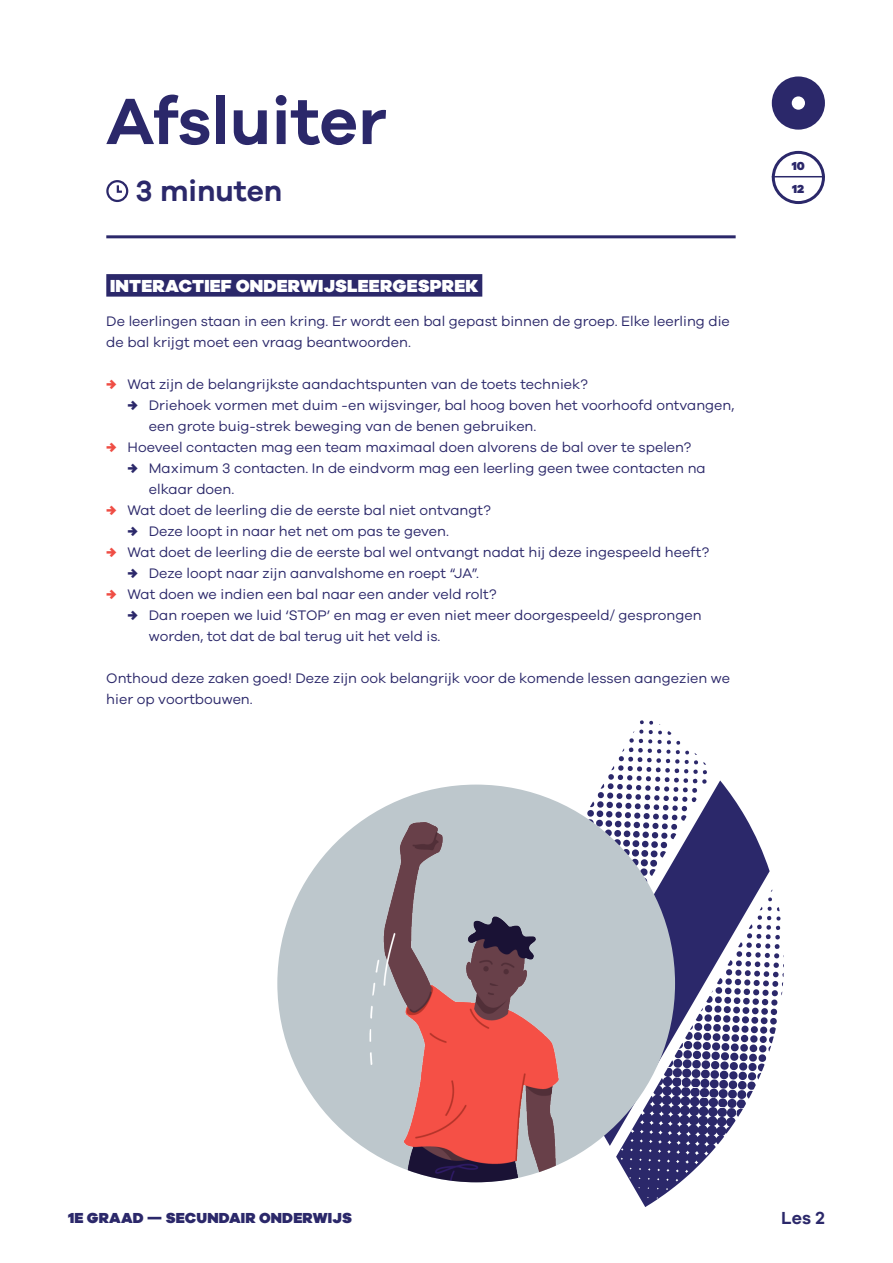
<style>
.page{position:relative;width:893px;height:1263px;background:#fff}
.page>*{position:absolute;margin:0;border:0;box-sizing:border-box;transform-origin:0 0}
.Titel{font:600 67.5px "Galano Grotesque";color:#2b286a}
.Beschrijving{font:600 30px "Galano Grotesque";color:#2b286a}
.Titel_Onderdeel_-_Bl{font:900 18px "Galano Grotesque";letter-spacing:.01em;color:#fff}
.t1{font:600 18px "Galano Grotesque";color:#2b286a}
.t2{font:900 15px "Galano Grotesque";letter-spacing:.01em;color:#2b286a}
.Broodtekst{font:14.25px/21px "Galano Grotesque";color:#2b286a}
.t3{font:900 12px/22.8px "Galano Grotesque";color:#2b286a}
.s1{font-weight:900;color:#ef4d44}
.s2{font-weight:900}
</style>
<div class="page">
<div style="left:772px;top:76px;width:53px;height:54px;background:#2b286a;border-radius:50%"></div>
<div style="left:792px;top:96px;width:13px;height:14px;background:#fff;border-radius:50%"></div>
<div style="left:772px;top:151px;width:53px;height:53px;border:3px solid #2b286a;border-radius:50%"></div>
<hr style="left:772px;top:176px;width:53px;height:1px;background:#2b286a">
<hr style="left:106px;top:235px;width:630px;height:3px;background:#2b286a">
<div style="left:106px;top:274px;width:376px;height:23px;background:#2b286a"></div>
<div style="left:106px;top:180px;width:22px;height:22px;border:2px solid #2b286a;border-radius:50%"></div>
<svg style="left:116px;top:183px;width:8px;height:10px"></svg>
<svg style="left:496px;top:720px;width:288px;height:487px"></svg>
<img style="left:277px;top:784px;width:398px;height:398px;border-radius:199px">
<p class="Titel" style="left:106px;top:80px;width:282px">Afsluiter</p>
<p class="Beschrijving" style="left:136px;top:173px;width:148px">3 minuten</p>
<p class="Titel_Onderdeel_-_Bl" style="left:110px;top:274px;width:370px">INTERACTIEF ONDERWIJSLEERGESPREK</p>
<p class="Broodtekst" style="left:106px;top:310px;width:625px">De leerlingen staan in een kring. Er wordt een bal gepast binnen de groep. Elke leerling die de bal krijgt moet een vraag beantwoorden.</p>
<p class="Broodtekst" style="left:106px;top:373px;width:483px"><span class="s1">→</span> Wat zijn de belangrijkste aandachtspunten van de toets techniek?</p>
<p class="Broodtekst" style="left:149px;top:394px;width:587px;text-indent:-21px"><span class="s2">→</span> Driehoek vormen met duim -en wijsvinger, bal hoog boven het voorhoofd ontvangen, een grote buig-strek beweging van de benen gebruiken.</p>
<p class="Broodtekst" style="left:106px;top:436px;width:586px"><span class="s1">→</span> Hoeveel contacten mag een team maximaal doen alvorens de bal over te spelen?</p>
<p class="Broodtekst" style="left:149px;top:457px;width:558px;text-indent:-21px"><span class="s2">→</span> Maximum 3 contacten. In de eindvorm mag een leerling geen twee contacten na elkaar doen.</p>
<p class="Broodtekst" style="left:106px;top:499px;width:386px"><span class="s1">→</span> Wat doet de leerling die de eerste bal niet ontvangt?</p>
<p class="Broodtekst" style="left:128px;top:520px;width:323px"><span class="s2">→</span> Deze loopt in naar het net om pas te geven.</p>
<p class="Broodtekst" style="left:106px;top:541px;width:604px"><span class="s1">→</span> Wat doet de leerling die de eerste bal wel ontvangt nadat hij deze ingespeeld heeft?</p>
<p class="Broodtekst" style="left:128px;top:562px;width:353px"><span class="s2">→</span> Deze loopt naar zijn aanvalshome en roept “JA”.</p>
<p class="Broodtekst" style="left:106px;top:583px;width:392px"><span class="s1">→</span> Wat doen we indien een bal naar een ander veld rolt?</p>
<p class="Broodtekst" style="left:149px;top:604px;width:554px;text-indent:-21px"><span class="s2">→</span> Dan roepen we luid ‘STOP’ en mag er even niet meer doorgespeeld/ gesprongen worden, tot dat de bal terug uit het veld is.</p>
<p class="Broodtekst" style="left:106px;top:667px;width:625px">Onthoud deze zaken goed! Deze zijn ook belangrijk voor de komende lessen aangezien we hier op voortbouwen.</p>
<p class="t3" style="left:792px;top:154px;width:15px">10<br>12</p>
<p class="t2" style="left:68px;top:1208px;width:285px">1E GRAAD — SECUNDAIR ONDERWIJS</p>
<p class="t1" style="left:781px;top:1206px;width:45px">Les 2</p>
</div>
